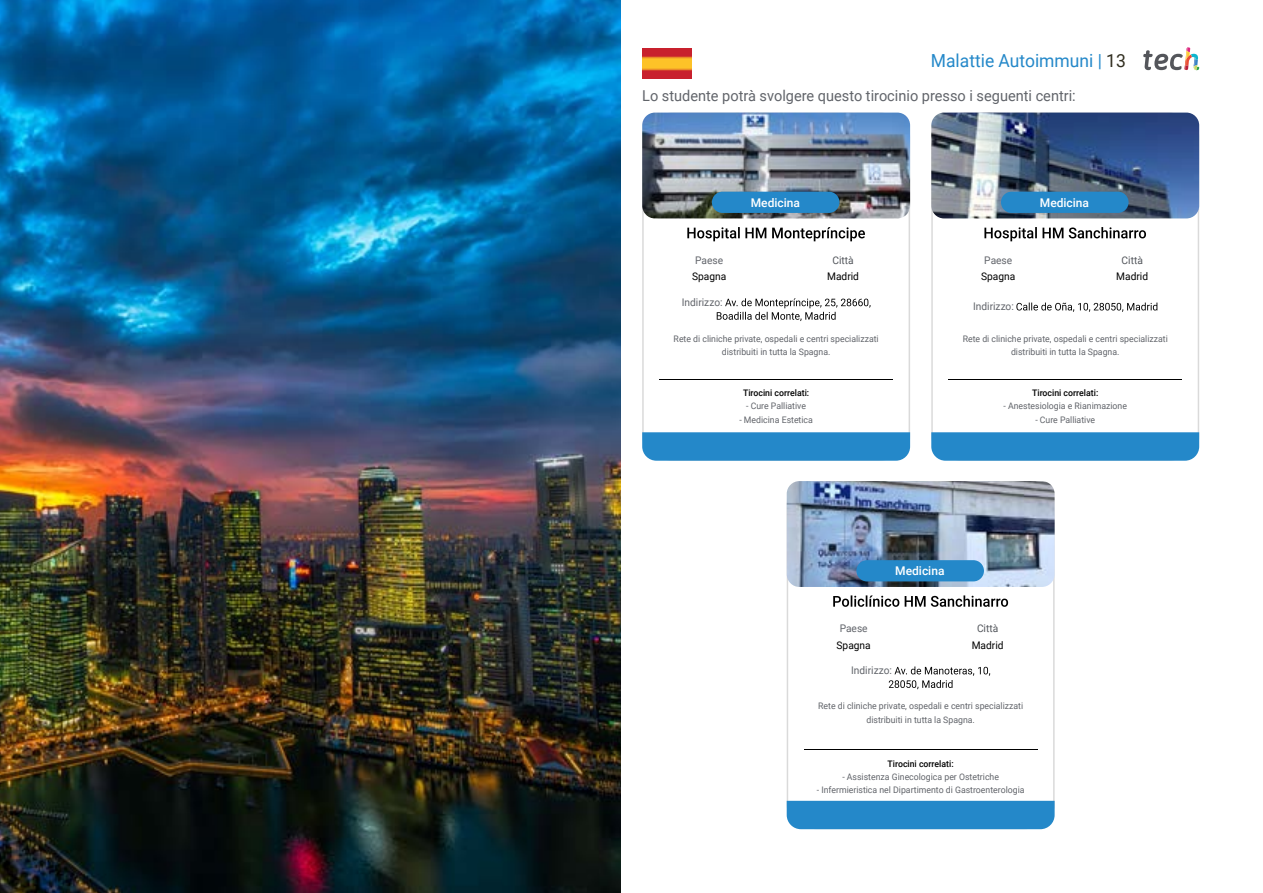
<style>
.page{position:relative;width:1263px;height:893px;background:#fff}
.page>*{position:absolute;margin:0;border:0;box-sizing:border-box;transform-origin:0 0}
.t1{font:18px "Roboto";color:#2488c9}
.t2{font:15px "Roboto";color:#61646a}
.t3{font:500 12px "Roboto";color:#fff}
.t4{font:10.5px "Roboto";color:#61646a}
.t5{font:10.5px "Roboto";color:#000}
.t6{font:10.5px "Roboto";color:#52555b}
.t7{font:9px/13.5px "Roboto";color:#61646a;text-align:center}
.t8{font:500 9px "Roboto";color:#000}
.s1{color:#2289cb}
.s2{color:#312e20}
</style>
<div class="page">
<svg style="left:1143px;top:47px;width:56px;height:24px"></svg>
<img style="left:642px;top:49px;width:49px;height:30px">
<img style="left:0;top:0;width:621px;height:893px">
<svg style="left:642px;top:112px;width:269px;height:336px"></svg>
<img style="left:642px;top:113px;width:268px;height:105px">
<div style="left:712px;top:192px;width:127px;height:21px;background:#2488c9;border-radius:11px"></div>
<svg style="left:642px;top:432px;width:268px;height:29px"></svg>
<hr style="left:659px;top:379px;width:234px;height:1px;background:#000">
<svg style="left:687px;top:227px;width:178px;height:14px"></svg>
<svg style="left:717px;top:298px;width:153px;height:23px"></svg>
<svg style="left:931px;top:112px;width:269px;height:337px"></svg>
<img style="left:931px;top:113px;width:268px;height:105px">
<div style="left:1001px;top:192px;width:127px;height:21px;background:#2488c9;border-radius:11px"></div>
<svg style="left:931px;top:432px;width:268px;height:29px"></svg>
<hr style="left:948px;top:379px;width:234px;height:1px;background:#000">
<svg style="left:984px;top:227px;width:162px;height:14px"></svg>
<svg style="left:1016px;top:303px;width:141px;height:9px"></svg>
<svg style="left:786px;top:490px;width:269px;height:340px"></svg>
<img style="left:787px;top:481px;width:267px;height:106px">
<div style="left:856px;top:560px;width:128px;height:21px;background:#2488c9;border-radius:11px"></div>
<div style="left:787px;top:801px;width:267px;height:28px;background:#2488c9"></div>
<hr style="left:804px;top:749px;width:233px;height:1px;background:#000">
<svg style="left:833px;top:595px;width:175px;height:12px"></svg>
<svg style="left:889px;top:666px;width:101px;height:23px"></svg>
<h1 class="t1" style="left:931px;top:48px;width:196px">Malattie Autoimmuni <span class="s1">|</span> <span class="s2">13</span></h1>
<h2 class="t2" style="left:642px;top:86px;width:435px">Lo studente potrà svolgere questo tirocinio presso i seguenti centri:</h2>
<h3 class="t3" style="left:751px;top:194px;width:51px">Medicina</h3>
<h3 class="t3" style="left:1040px;top:194px;width:51px">Medicina</h3>
<p class="t4" style="left:695px;top:253px;width:29px">Paese</p>
<p class="t5" style="left:692px;top:269px;width:36px">Spagna</p>
<p class="t6" style="left:832px;top:253px;width:23px">Città</p>
<p class="t5" style="left:827px;top:269px;width:33px">Madrid</p>
<p class="t4" style="left:984px;top:253px;width:29px">Paese</p>
<p class="t5" style="left:981px;top:269px;width:36px">Spagna</p>
<p class="t6" style="left:1121px;top:253px;width:23px">Città</p>
<p class="t5" style="left:1116px;top:269px;width:33px">Madrid</p>
<p class="t4" style="left:682px;top:295px;width:42px">Indirizzo:</p>
<p class="t7" style="left:674px;top:331px;width:207px">Rete di cliniche private, ospedali e centri specializzati distribuiti in tutta la Spagna.</p>
<p class="t8" style="left:743px;top:387px;width:68px">Tirocini correlati:</p>
<p class="t7" style="left:746px;top:399px;width:61px">- Cure Palliative</p>
<p class="t7" style="left:739px;top:412px;width:75px">- Medicina Estetica</p>
<p class="t4" style="left:973px;top:299px;width:42px">Indirizzo:</p>
<p class="t7" style="left:963px;top:331px;width:207px">Rete di cliniche private, ospedali e centri specializzati distribuiti in tutta la Spagna.</p>
<p class="t8" style="left:1032px;top:387px;width:68px">Tirocini correlati:</p>
<p class="t7" style="left:1003px;top:399px;width:125px">- Anestesiologia e Rianimazione</p>
<p class="t7" style="left:1035px;top:412px;width:61px">- Cure Palliative</p>
<p class="t4" style="left:840px;top:621px;width:29px">Paese</p>
<p class="t5" style="left:836px;top:638px;width:36px">Spagna</p>
<h3 class="t3" style="left:895px;top:563px;width:51px">Medicina</h3>
<p class="t6" style="left:977px;top:621px;width:23px">Città</p>
<p class="t5" style="left:972px;top:638px;width:33px">Madrid</p>
<p class="t4" style="left:851px;top:663px;width:42px">Indirizzo:</p>
<p class="t7" style="left:818px;top:699px;width:207px">Rete di cliniche private, ospedali e centri specializzati distribuiti in tutta la Spagna.</p>
<p class="t8" style="left:887px;top:757px;width:68px">Tirocini correlati:</p>
<p class="t7" style="left:842px;top:770px;width:158px">- Assistenza Ginecologica per Ostetriche</p>
<p class="t7" style="left:817px;top:783px;width:209px">- Infermieristica nel Dipartimento di Gastroenterologia</p>
</div>
